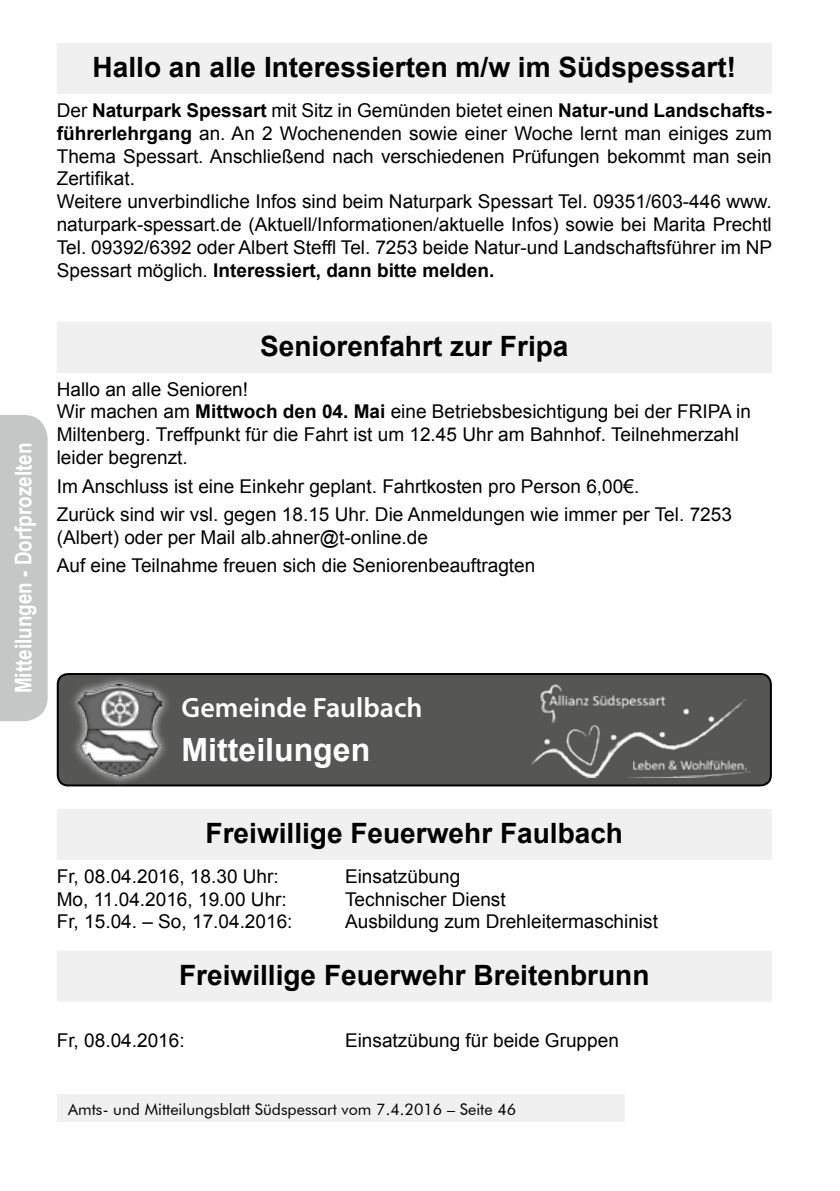
<style>
.page{position:relative;width:840px;height:1191px;background:#fff}
.page>*{position:absolute;margin:0;border:0;box-sizing:border-box;transform-origin:0 0}
.t1{font:700 32px "Arial";color:#fff}
.t2{font:700 28px "Arial";color:#000}
.t3{font:600 28px "Myriad Pro";color:#fff}
.t4{font:700 23px "Arial Narrow";color:#fff}
.t5{font:19px/22.8px "Arial";color:#000}
.t6{font:16px "Futura BT";color:#000}
.s1{font-weight:700}
</style>
<div class="page">
<div style="left:57px;top:1095px;width:567px;height:27px;background:#f0f0f0"></div>
<div style="left:57px;top:48px;width:714px;height:46px;background:#f0f0f0"></div>
<div style="left:57px;top:43px;width:714px;height:46px;background:#f0f0f0"></div>
<div style="left:57px;top:327px;width:714px;height:46px;background:#f0f0f0"></div>
<div style="left:57px;top:322px;width:714px;height:46px;background:#f0f0f0"></div>
<div style="left:57px;top:814px;width:714px;height:46px;background:#f0f0f0"></div>
<div style="left:57px;top:809px;width:714px;height:46px;background:#f0f0f0"></div>
<div style="left:57px;top:955px;width:714px;height:46px;background:#f0f0f0"></div>
<div style="left:57px;top:950px;width:714px;height:46px;background:#f0f0f0"></div>
<div style="left:58px;top:674px;width:712px;height:111px;background:#565655;border-radius:10px"></div>
<div style="left:57px;top:673px;width:714px;height:113px;border:2px solid #000;border-radius:10px"></div>
<svg style="left:67px;top:675px;width:104px;height:111px"></svg>
<img style="left:76px;top:684px;width:86px;height:94px">
<img style="left:531px;top:684px;width:220px;height:93px">
<div style="left:0;top:415px;width:48px;height:306px;background:#c5c6c6"></div>
<h2 class="t2" style="left:93px;top:49px;width:644px">Hallo an alle Interessierten m/w im Südspessart!</h2>
<p class="t5" style="left:57px;top:99px;width:716px">Der <span class="s1">Naturpark Spessart</span> mit Sitz in Gemünden bietet einen <span class="s1">Natur-und Landschafts&shy;führerlehrgang</span> an. An 2 Wochenenden sowie einer Woche lernt man einiges zum Thema Spessart. Anschließend nach verschiedenen Prüfungen bekommt man sein Zertifikat.<br>Weitere unverbindliche Infos sind beim Naturpark Spessart Tel. 09351/603-446 www. naturpark-spessart.de (Aktuell/Informationen/aktuelle Infos) sowie bei Marita Prechtl Tel. 09392/6392 oder Albert Steffl Tel. 7253 beide Natur-und Landschaftsführer im NP Spessart möglich. <span class="s1">Interessiert, dann bitte melden.</span></p>
<p class="t4" style="left:6px;top:693px;width:252px;rotate:-90deg">Mitteilungen - Dorfprozelten</p>
<h2 class="t2" style="left:260px;top:327px;width:310px">Seniorenfahrt zur Fripa</h2>
<p class="t5" style="left:57px;top:378px;width:695px">Hallo an alle Senioren!<br>Wir machen am <span class="s1">Mittwoch den 04. Mai</span> eine Betriebsbesichtigung bei der FRIPA in Miltenberg. Treffpunkt für die Fahrt ist um 12.45 Uhr am Bahnhof. Teilnehmerzahl leider begrenzt.</p>
<p class="t5" style="left:57px;top:472px;width:676px;line-height:28.4px">Im Anschluss ist eine Einkehr geplant. Fahrtkosten pro Person 6,00€.<br>Zurück sind wir vsl. gegen 18.15 Uhr. Die Anmeldungen wie immer per Tel. 7253</p>
<p class="t5" style="left:57px;top:523px;width:480px;line-height:28.4px">(Albert) oder per Mail alb.ahner@t-online.de<br>Auf eine Teilnahme freuen sich die Seniorenbeauftragten</p>
<h2 class="t3" style="left:181px;top:690px;width:242px">Gemeinde Faulbach</h2>
<h1 class="t1" style="left:181px;top:729px;width:190px">Mitteilungen</h1>
<h2 class="t2" style="left:205px;top:814px;width:419px">Freiwillige Feuerwehr Faulbach</h2>
<p class="t5" style="left:57px;top:864px;width:223px">Fr, 08.04.2016, 18.30 Uhr:</p>
<p class="t5" style="left:345px;top:864px;width:117px">Einsatzübung</p>
<p class="t5" style="left:57px;top:887px;width:231px">Mo, 11.04.2016, 19.00 Uhr:</p>
<p class="t5" style="left:345px;top:887px;width:162px">Technischer Dienst</p>
<p class="t5" style="left:57px;top:910px;width:237px">Fr, 15.04. – So, 17.04.2016:</p>
<p class="t5" style="left:345px;top:910px;width:314px">Ausbildung zum Drehleitermaschinist</p>
<h2 class="t2" style="left:179px;top:956px;width:471px">Freiwillige Feuerwehr Breitenbrunn</h2>
<p class="t5" style="left:57px;top:1029px;width:129px">Fr, 08.04.2016:</p>
<p class="t5" style="left:345px;top:1029px;width:275px">Einsatzübung für beide Gruppen</p>
<p class="t6" style="left:68px;top:1099px;width:449px">Amts- und Mitteilungsblatt Südspessart vom 7.4.2016 – Seite 46</p>
</div>
